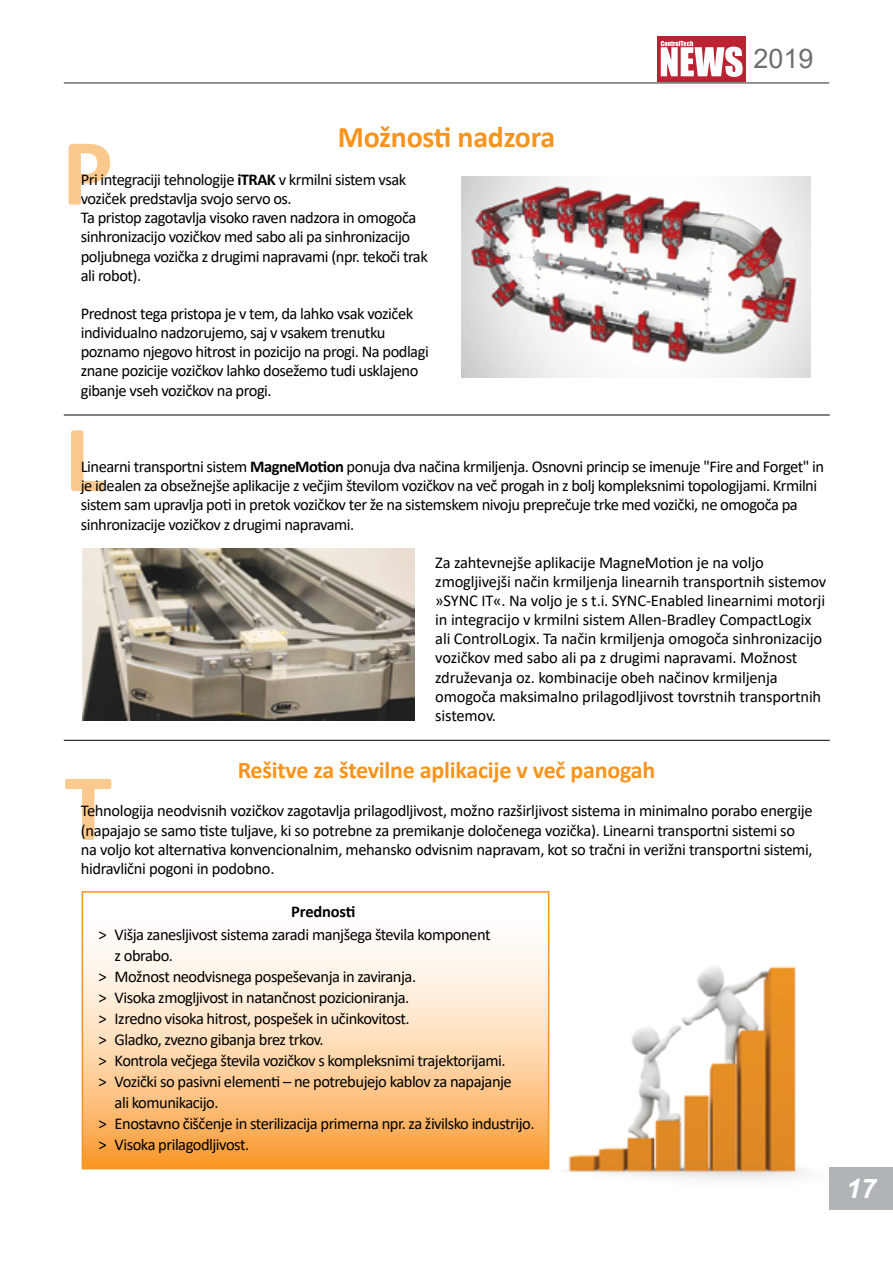
<style>
.page{position:relative;width:893px;height:1263px;background:#fff}
.page>*{position:absolute;margin:0;border:0;box-sizing:border-box;transform-origin:0 0}
.t1{font:700 30px "Calibri";letter-spacing:-.01em;color:#f7941e}
.t2{font:27px "Arial";color:#6d6e71}
.t3{font:italic 700 27px "Arial";color:#fff}
.t4{font:700 24px "Calibri";letter-spacing:-.01em;color:#f7941e}
.t5{font:16.5px/19.2px "Calibri";letter-spacing:-.03em;color:#000}
.t6{font:16.5px/19.2px "Calibri";letter-spacing:-.01em;color:#000}
.t7{font:700 16.5px "Calibri";letter-spacing:-.01em;color:#000}
.s1{font-weight:700}
</style>
<div class="page">
<div style="left:829px;top:1167px;width:64px;height:43px;background:#b1b4b6"></div>
<div style="left:657px;top:36px;width:89px;height:46px;background:#bb2332"></div>
<svg style="left:661px;top:41px;width:82px;height:36px"></svg>
<hr style="left:64px;top:82px;width:765px;height:2px;background:#6d6e71">
<svg style="left:65px;top:779px;width:46px;height:61px"></svg>
<svg style="left:71px;top:430px;width:33px;height:61px"></svg>
<svg style="left:69px;top:144px;width:41px;height:61px"></svg>
<hr style="left:64px;top:740px;width:766px;height:1px;background:#000">
<hr style="left:64px;top:415px;width:766px;height:1px;background:#000">
<img style="left:461px;top:177px;width:350px;height:201px">
<img style="left:82px;top:548px;width:332px;height:173px">
<img style="left:536px;top:962px;width:273px;height:219px">
<svg style="left:85px;top:944px;width:461px;height:222px;background:#fdd2a3"></svg>
<div style="left:82px;top:891px;width:467px;height:278px;border:2px solid #f7941e"></div>
<h1 class="t1" style="left:338px;top:116px;width:219px">Možnosti nadzora</h1>
<p class="t5" style="left:81px;top:169px;width:349px">Pri integraciji tehnologije <span class="s1">iTRAK</span> v krmilni sistem vsak voziček predstavlja svojo servo os.<br>Ta pristop zagotavlja visoko raven nadzora in omogoča sinhronizacijo vozičkov med sabo ali pa sinhronizacijo poljubnega vozička z drugimi napravami (npr. tekoči trak ali robot).</p>
<p class="t5" style="left:81px;top:303px;width:349px">Prednost tega pristopa je v tem, da lahko vsak voziček individualno nadzorujemo, saj v vsakem trenutku poznamo njegovo hitrost in pozicijo na progi. Na podlagi znane pozicije vozičkov lahko dosežemo tudi usklajeno gibanje vseh vozičkov na progi.</p>
<h2 class="t2" style="left:753px;top:39px;width:62px">2019</h2>
<p class="t5" style="left:81px;top:457px;width:745px">Linearni transportni sistem <span class="s1">MagneMotion</span> ponuja dva načina krmiljenja. Osnovni princip se imenuje "Fire and Forget" in je idealen za obsežnejše aplikacije z večjim številom vozičkov na več progah in z bolj kompleksnimi topologijami. Krmilni sistem sam upravlja poti in pretok vozičkov ter že na sistemskem nivoju preprečuje trke med vozički, ne omogoča pa sinhronizacije vozičkov z drugimi napravami.</p>
<p class="t6" style="left:435px;top:552px;width:392px">Za zahtevnejše aplikacije MagneMotion je na voljo zmogljivejši način krmiljenja linearnih transportnih sistemov »SYNC IT«. Na voljo je s t.i. SYNC-Enabled linearnimi motorji in integracijo v krmilni sistem Allen-Bradley CompactLogix ali ControlLogix. Ta način krmiljenja omogoča sinhronizacijo vozičkov med sabo ali pa z drugimi napravami. Možnost združevanja oz. kombinacije obeh načinov krmiljenja omogoča maksimalno prilagodljivost tovrstnih transportnih sistemov.</p>
<h3 class="t4" style="left:238px;top:753px;width:419px">Rešitve za številne aplikacije v več panogah</h3>
<p class="t5" style="left:81px;top:801px;width:733px">Tehnologija neodvisnih vozičkov zagotavlja prilagodljivost, možno razširljivost sistema in minimalno porabo energije (napajajo se samo tiste tuljave, ki so potrebne za premikanje določenega vozička). Linearni transportni sistemi so na voljo kot alternativa konvencionalnim, mehansko odvisnim napravam, kot so tračni in verižni transportni sistemi, hidravlični pogoni in podobno.</p>
<p class="t7" style="left:291px;top:900px;width:66px">Prednosti</p>
<p class="t5" style="left:99px;top:924px;width:393px">&gt; Višja zanesljivost sistema zaradi manjšega števila komponent</p>
<p class="t5" style="left:115px;top:945px;width:60px">z obrabo.</p>
<p class="t5" style="left:99px;top:966px;width:319px">&gt; Možnost neodvisnega pospeševanja in zaviranja.</p>
<p class="t5" style="left:99px;top:987px;width:312px">&gt; Visoka zmogljivost in natančnost pozicioniranja.</p>
<p class="t5" style="left:99px;top:1008px;width:313px">&gt; Izredno visoka hitrost, pospešek in učinkovitost.</p>
<p class="t5" style="left:99px;top:1029px;width:226px">&gt; Gladko, zvezno gibanja brez trkov.</p>
<p class="t5" style="left:99px;top:1050px;width:408px">&gt; Kontrola večjega števila vozičkov s kompleksnimi trajektorijami.</p>
<p class="t5" style="left:99px;top:1071px;width:415px">&gt; Vozički so pasivni elementi – ne potrebujejo kablov za napajanje</p>
<p class="t5" style="left:115px;top:1092px;width:105px">ali komunikacijo.</p>
<p class="t5" style="left:99px;top:1113px;width:437px">&gt; Enostavno čiščenje in sterilizacija primerna npr. za živilsko industrijo.</p>
<p class="t5" style="left:99px;top:1134px;width:152px">&gt; Visoka prilagodljivost.</p>
<h2 class="t3" style="left:846px;top:1171px;width:32px">17</h2>
</div>
